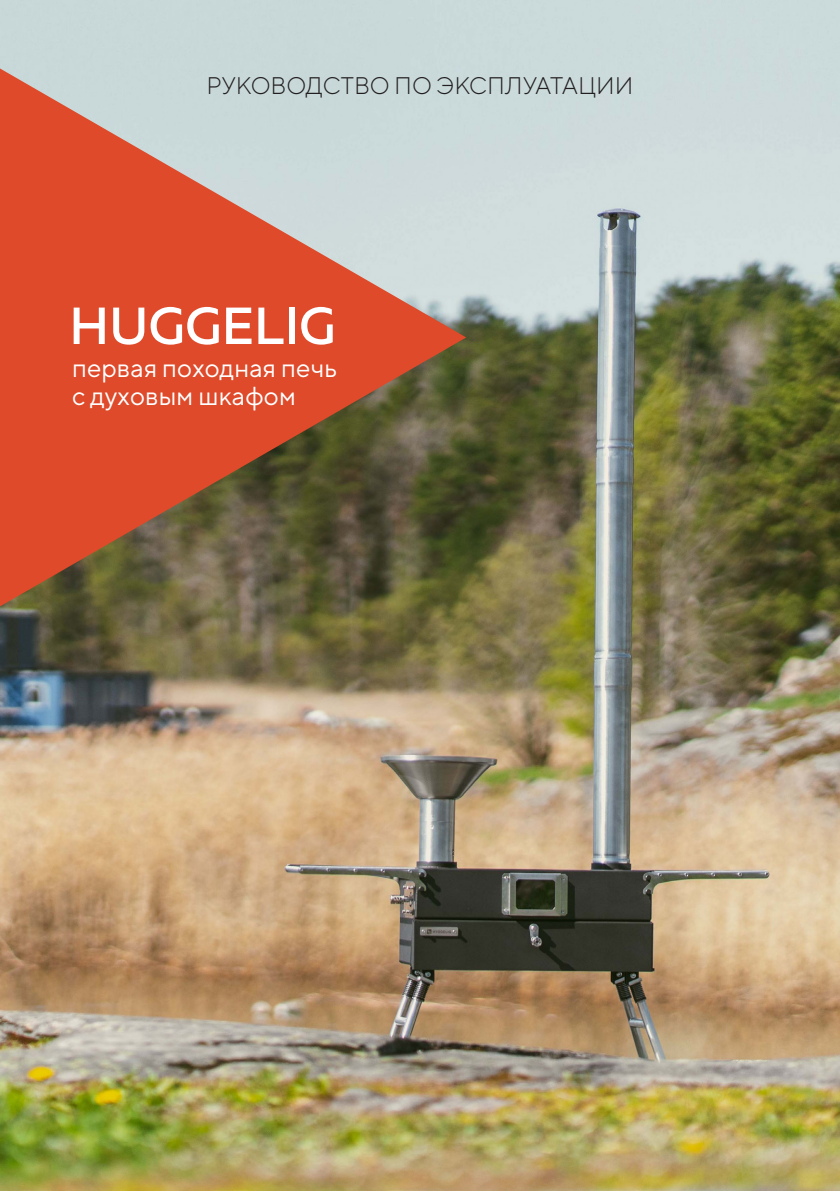
<style>
.page{position:relative;width:840px;height:1191px;background:#fff}
.page>*{position:absolute;margin:0;border:0;box-sizing:border-box;transform-origin:0 0}
.t1{font:500 52px "Muller";color:#fff}
.t2{font:26px "TT Norms";color:#fff}
.t3{font:300 24px "TT Norms";color:#231f20}
</style>
<div class="page">
<img style="left:0;top:0;width:839px;height:1190px">
<svg style="left:0;top:68px;width:466px;height:538px;background:#b87159"></svg>
<p class="t3" style="left:206px;top:71px;width:428px">РУКОВОДСТВО ПО ЭКСПЛУАТАЦИИ</p>
<p class="t1" style="left:69px;top:293px;width:268px">HUGGELIG</p>
<p class="t2" style="left:72px;top:351px;width:267px">первая походная печь</p>
<p class="t2" style="left:72px;top:379px;width:225px">с духовым шкафом</p>
</div>
